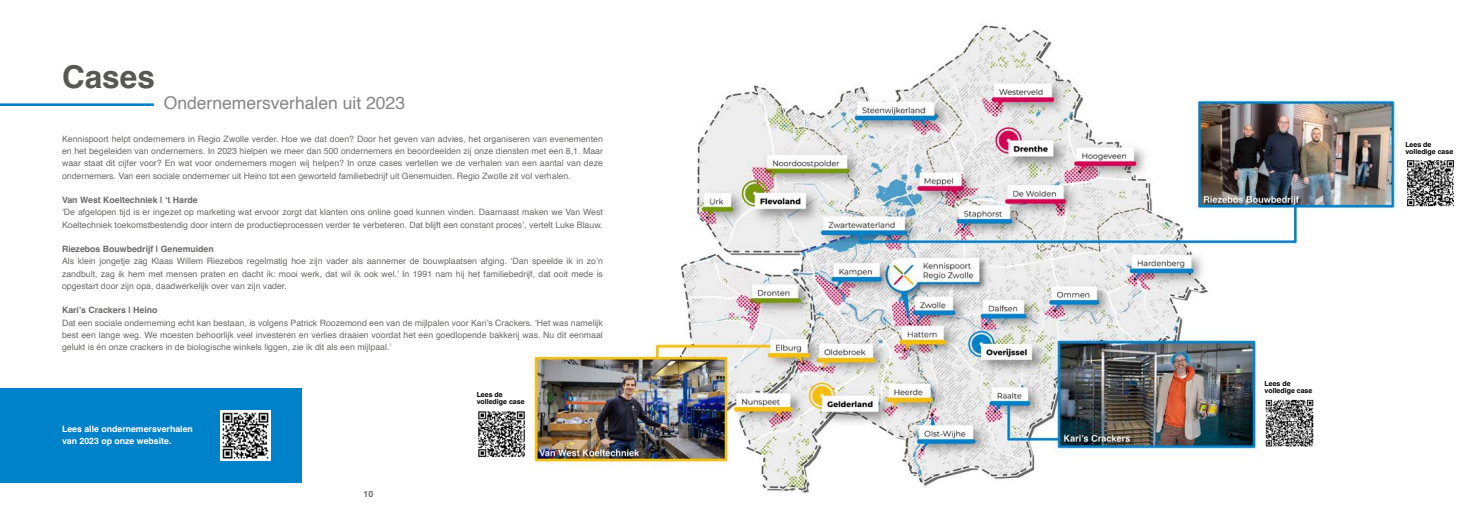
<style>
.page{position:relative;width:1474px;height:521px;background:#fff}
.page>*{position:absolute;margin:0;border:0;box-sizing:border-box;transform-origin:0 0}
.t1{font:700 31.5px "Helvetica";color:#575756}
.t2{font:17.5px "Helvetica";color:#878787}
.t3{font:8.75px/12.2px "Helvetica";color:#6b6b6a;text-align:justify}
.t4{font:700 8.75px "Helvetica";color:#6b6b6a}
.t5{font:700 8.75px/12.2px "Helvetica";color:#fff}
.t6{font:700 7px/7px "Helvetica";color:#000}
</style>
<div class="page">
<img style="left:530px;top:25px;width:869px;height:468px">
<hr style="left:0;top:103px;width:154px;height:3px;background:#0082ca">
<div style="left:0;top:388px;width:301px;height:94px;background:#0082ca"></div>
<img style="left:221px;top:410px;width:49px;height:50px">
<img style="left:478px;top:411px;width:47px;height:47px">
<img style="left:1264px;top:398px;width:50px;height:50px">
<img style="left:1407px;top:160px;width:47px;height:47px">
<h1 class="t1" style="left:62px;top:58px;width:94px">Cases</h1>
<h2 class="t2" style="left:164px;top:89px;width:243px">Ondernemersverhalen uit 2023</h2>
<p class="t3" style="left:62px;top:133px;width:542px">Kennispoort helpt ondernemers in Regio Zwolle verder. Hoe we dat doen? Door het geven van advies, het organiseren van evenementen en het begeleiden van ondernemers. In 2023 hielpen we meer dan 500 ondernemers en beoordeelden zij onze diensten met een 8,1. Maar waar staat dit cijfer voor? En wat voor ondernemers mogen wij helpen? In onze cases vertellen we de verhalen van een aantal van deze ondernemers. Van een sociale ondernemer uit Heino tot een geworteld familiebedrijf uit Genemuiden. Regio Zwolle zit vol verhalen.</p>
<p class="t4" style="left:62px;top:195px;width:137px">Van West Koeltechniek | ‘t Harde</p>
<p class="t3" style="left:62px;top:206px;width:542px">‘De afgelopen tijd is er ingezet op marketing wat ervoor zorgt dat klanten ons online goed kunnen vinden. Daarnaast maken we Van West<br>Koeltechniek toekomstbestendig door intern de productieprocessen verder te verbeteren. Dat blijft een constant proces’, vertelt Luke Blauw.</p>
<p class="t4" style="left:62px;top:244px;width:153px">Riezebos Bouwbedrijf | Genemuiden</p>
<p class="t3" style="left:62px;top:255px;width:542px">Als klein jongetje zag Klaas Willem Riezebos regelmatig hoe zijn vader als aannemer de bouwplaatsen afging. ‘Dan speelde ik in zo’n zandbult, zag ik hem met mensen praten en dacht ik: mooi werk, dat wil ik ook wel.’ In 1991 nam hij het familiebedrijf, dat ooit mede is opgestart door zijn opa, daadwerkelijk over van zijn vader.</p>
<p class="t4" style="left:62px;top:305px;width:97px">Kari’s Crackers | Heino</p>
<p class="t3" style="left:62px;top:317px;width:542px">Dat een sociale onderneming echt kan bestaan, is volgens Patrick Roozemond een van de mijlpalen voor Kari’s Crackers. ‘Het was namelijk best een lange weg. We moesten behoorlijk veel investeren en verlies draaien voordat het een goedlopende bakkerij was. Nu dit eenmaal gelukt is én onze crackers in de biologische winkels liggen, zie ik dit als een mijlpaal.’</p>
<p class="t5" style="left:62px;top:423px;width:132px">Lees alle ondernemersverhalen van 2023 op onze website.</p>
<p class="t4" style="left:363px;top:489px;width:11px">10</p>
<p class="t6" style="left:476px;top:392px;width:49px">Lees de volledige case</p>
<p class="t6" style="left:1264px;top:381px;width:49px">Lees de volledige case</p>
<p class="t6" style="left:1405px;top:141px;width:49px">Lees de volledige case</p>
</div>
